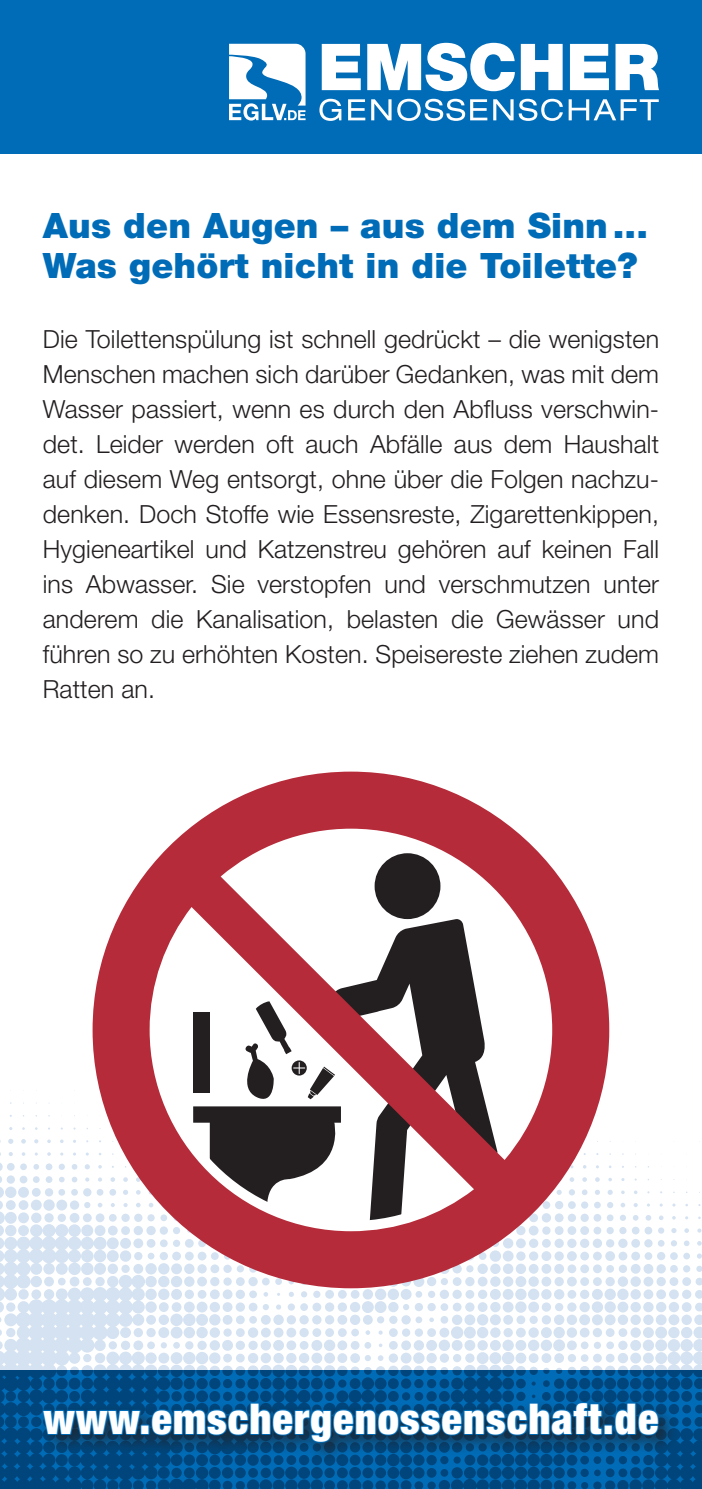
<style>
.page{position:relative;width:702px;height:1489px;background:#fff}
.page>*{position:absolute;margin:0;border:0;box-sizing:border-box;transform-origin:0 0}
.t1{font:900 condensed 42.5px "Helvetica Neue LT Std";letter-spacing:.025em;color:#fff}
.t2{font:900 35px/40px "Helvetica Neue LT Std";letter-spacing:.005em;color:#006cb7}
.t3{font:300 25px/35px "Helvetica Neue LT Std";letter-spacing:.005em;color:#231f20;text-align:justify}
</style>
<div class="page">
<svg style="left:0;top:1102px;width:702px;height:267px"></svg>
<svg style="left:0;top:1369px;width:702px;height:119px;background:#035591"></svg>
<div style="left:0;top:0;width:702px;height:153px;background:#006cb7"></div>
<svg style="left:229px;top:44px;width:76px;height:76px"></svg>
<svg style="left:322px;top:44px;width:39px;height:46px"></svg>
<svg style="left:367px;top:43px;width:195px;height:48px"></svg>
<svg style="left:570px;top:44px;width:39px;height:46px"></svg>
<svg style="left:615px;top:44px;width:44px;height:46px"></svg>
<svg style="left:319px;top:99px;width:22px;height:22px"></svg>
<svg style="left:348px;top:99px;width:17px;height:21px"></svg>
<svg style="left:371px;top:99px;width:20px;height:21px"></svg>
<svg style="left:397px;top:99px;width:90px;height:22px"></svg>
<svg style="left:493px;top:99px;width:69px;height:22px"></svg>
<svg style="left:568px;top:99px;width:90px;height:21px"></svg>
<div style="left:38px;top:1396px;width:641px;height:67px;background:#231f20;opacity:.75"></div>
<svg style="left:41px;top:1387px;width:101px;height:77px;background:#044c81"></svg>
<div style="left:140px;top:1424px;width:10px;height:10px;border:2px solid #006cb7"></div>
<svg style="left:150px;top:1399px;width:453px;height:44px;background:#074e82"></svg>
<div style="left:603px;top:1424px;width:10px;height:10px;border:2px solid #006cb7"></div>
<svg style="left:613px;top:1401px;width:47px;height:35px;background:#065188"></svg>
<svg style="left:93px;top:771px;width:516px;height:517px"></svg>
<svg style="left:193px;top:1001px;width:152px;height:206px"></svg>
<h2 class="t2" style="left:43px;top:205px;width:607px">Aus den Augen – aus dem Sinn...<br>Was gehört nicht in die Toilette?</h2>
<p class="t3" style="left:43px;top:321px;width:618px">Die Toilettenspülung ist schnell gedrückt – die wenigsten Menschen machen sich darüber Gedanken, was mit dem Wasser passiert, wenn es durch den Abfluss verschwin&shy;det. Leider werden oft auch Abfälle aus dem Haushalt auf diesem Weg entsorgt, ohne über die Folgen nachzu&shy;denken. Doch Stoffe wie Essensreste, Zigarettenkippen, Hygieneartikel und Katzenstreu gehören auf keinen Fall ins Abwasser. Sie verstopfen und verschmutzen unter anderem die Kanalisation, belasten die Gewässer und führen so zu erhöhten Kosten. Speisereste ziehen zudem Ratten an.</p>
<h1 class="t1" style="left:44px;top:1392px;width:616px">www.emschergenossenschaft.de</h1>
</div>
